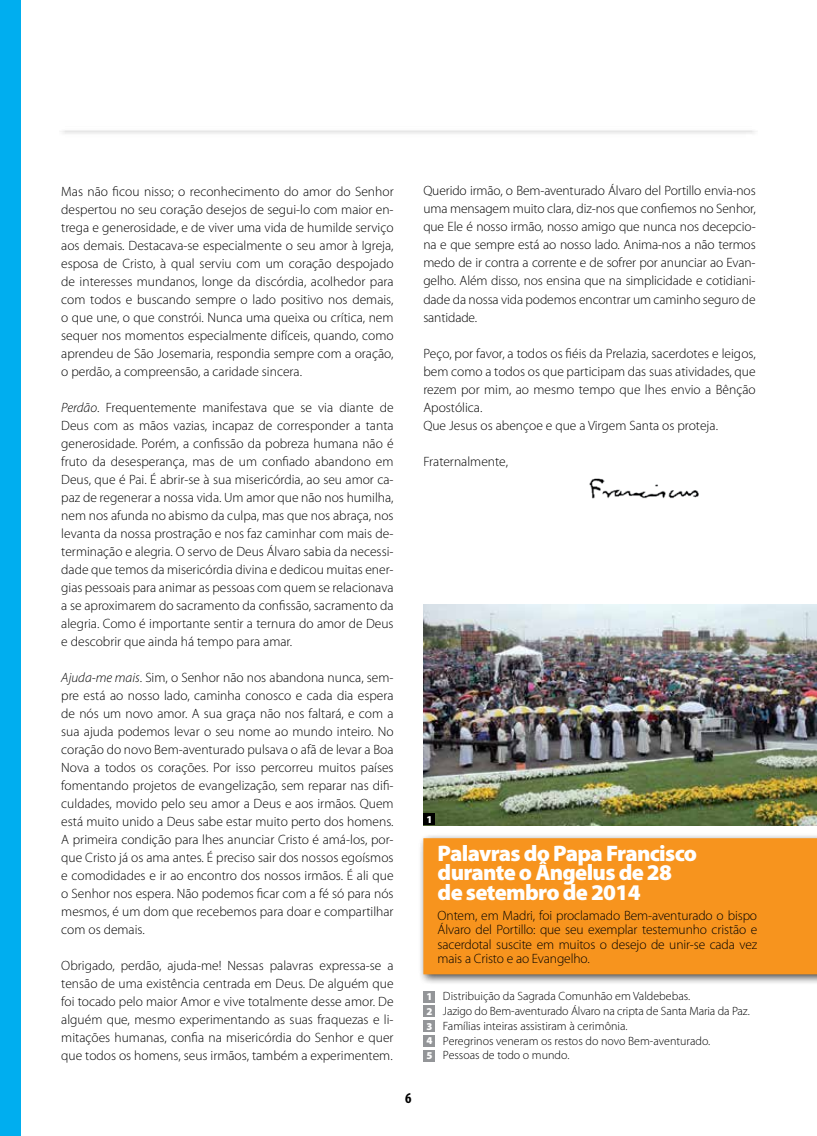
<style>
.page{position:relative;width:817px;height:1136px;background:#fff}
.page>*{position:absolute;margin:0;border:0;box-sizing:border-box;transform-origin:0 0}
.t1{font:900 22.5px/19.5px "Myriad Pro";letter-spacing:-.03em;color:#fff}
.t2{font:700 condensed 15px "Myriad Pro";color:#000}
.t3{font:300 13.5px/18px "Myriad Pro";color:#000;text-align:justify}
.t4{font:300 12px/14.7px "Myriad Pro";color:#000}
.t5{font:900 10.5px "Myriad Pro";color:#fff}
.s1{font-style:italic}
.s2{font-weight:900;font-size:10.5px;color:#fff}
</style>
<div class="page">
<div style="left:0;top:0;width:21px;height:1135px;background:#00aeef"></div>
<img style="left:423px;top:604px;width:393px;height:221px">
<div style="left:423px;top:813px;width:12px;height:12px;background:#000"></div>
<img style="left:589px;top:478px;width:110px;height:21px">
<div style="left:423px;top:990px;width:12px;height:12px;background:#939598"></div>
<div style="left:423px;top:1005px;width:12px;height:12px;background:#939598"></div>
<div style="left:423px;top:1019px;width:12px;height:12px;background:#939598"></div>
<div style="left:423px;top:1034px;width:12px;height:12px;background:#939598"></div>
<div style="left:423px;top:1049px;width:12px;height:12px;background:#939598"></div>
<div style="left:418px;top:832px;width:398px;height:153px;background:#000;opacity:.75"></div>
<div style="left:423px;top:838px;width:393px;height:136px;background:#f7941e"></div>
<p class="t3" style="left:61px;top:182px;width:334px">Mas não ficou nisso; o reconhecimento do amor do Senhor despertou no seu coração desejos de segui-lo com maior en&shy;trega e generosidade, e de viver uma vida de humilde serviço aos demais. Destacava-se especialmente o seu amor à Igreja, esposa de Cristo, à qual serviu com um coração despojado de interesses mundanos, longe da discórdia, acolhedor para com todos e buscando sempre o lado positivo nos demais, o que une, o que constrói. Nunca uma queixa ou crítica, nem sequer nos momentos especialmente difíceis, quando, como aprendeu de São Josemaria, respondia sempre com a oração, o perdão, a compreensão, a caridade sincera.</p>
<p class="t3" style="left:61px;top:398px;width:334px"><span class="s1">Perdão</span>. Frequentemente manifestava que se via diante de Deus com as mãos vazias, incapaz de corresponder a tanta generosidade. Porém, a confissão da pobreza humana não é fruto da desesperança, mas de um confiado abandono em Deus, que é Pai. É abrir-se à sua misericórdia, ao seu amor ca&shy;paz de regenerar a nossa vida. Um amor que não nos humilha, nem nos afunda no abismo da culpa, mas que nos abraça, nos levanta da nossa prostração e nos faz caminhar com mais de&shy;terminação e alegria. O servo de Deus Álvaro sabia da necessi&shy;dade que temos da misericórdia divina e dedicou muitas ener&shy;gias pessoais para animar as pessoas com quem se relacionava a se aproximarem do sacramento da confissão, sacramento da alegria. Como é importante sentir a ternura do amor de Deus e descobrir que ainda há tempo para amar.</p>
<p class="t3" style="left:61px;top:668px;width:334px"><span class="s1">Ajuda-me mais</span>. Sim, o Senhor não nos abandona nunca, sem&shy;pre está ao nosso lado, caminha conosco e cada dia espera de nós um novo amor. A sua graça não nos faltará, e com a sua ajuda podemos levar o seu nome ao mundo inteiro. No coração do novo Bem-aventurado pulsava o afã de levar a Boa Nova a todos os corações. Por isso percorreu muitos países fomentando projetos de evangelização, sem reparar nas difi&shy;culdades, movido pelo seu amor a Deus e aos irmãos. Quem está muito unido a Deus sabe estar muito perto dos homens.<br>A primeira condição para lhes anunciar Cristo é amá-los, por&shy;que Cristo já os ama antes. É preciso sair dos nossos egoísmos e comodidades e ir ao encontro dos nossos irmãos. É ali que o Senhor nos espera. Não podemos ficar com a fé só para nós mesmos, é um dom que recebemos para doar e compartilhar com os demais.</p>
<p class="t3" style="left:61px;top:956px;width:334px">Obrigado, perdão, ajuda-me! Nessas palavras expressa-se a tensão de uma existência centrada em Deus. De alguém que foi tocado pelo maior Amor e vive totalmente desse amor. De alguém que, mesmo experimentando as suas fraquezas e li&shy;mitações humanas, confia na misericórdia do Senhor e quer que todos os homens, seus irmãos, também a experimentem.</p>
<p class="t2" style="left:405px;top:1088px;width:8px">6</p>
<p class="t3" style="left:423px;top:182px;width:334px">Querido irmão, o Bem-aventurado Álvaro del Portillo envia-nos uma mensagem muito clara, diz-nos que confiemos no Senhor, que Ele é nosso irmão, nosso amigo que nunca nos decepcio&shy;na e que sempre está ao nosso lado. Anima-nos a não termos medo de ir contra a corrente e de sofrer por anunciar ao Evan&shy;gelho. Além disso, nos ensina que na simplicidade e cotidiani&shy;dade da nossa vida podemos encontrar um caminho seguro de santidade.</p>
<p class="t3" style="left:423px;top:344px;width:334px;text-align:left">Peço, por favor, a todos os fiéis da Prelazia, sacerdotes e leigos, bem como a todos os que participam das suas atividades, que rezem por mim, ao mesmo tempo que lhes envio a Bênção Apostólica.<br>Que Jesus os abençoe e que a Virgem Santa os proteja.</p>
<p class="t3" style="left:423px;top:452px;width:86px">Fraternalmente,</p>
<p class="t5" style="left:426px;top:812px;width:8px">1</p>
<h1 class="t1" style="left:437px;top:842px;width:261px">Palavras do Papa Francisco durante o Ângelus de 28 de setembro de 2014</h1>
<p class="t3" style="left:437px;top:908px;width:321px;line-height:14.2px">Ontem, em Madri, foi proclamado Bem-aventurado o bispo Álvaro del Portillo: que seu exemplar testemunho cristão e sacerdotal suscite em muitos o desejo de unir-se cada vez mais a Cristo e ao Evangelho.</p>
<p class="t4" style="left:426px;top:988px;width:325px"><span class="s2">1</span> Distribuição da Sagrada Comunhão em Valdebebas.<br><span class="s2">2</span> Jazigo do Bem-aventurado Álvaro na cripta de Santa Maria da Paz.<br><span class="s2">3</span> Famílias inteiras assistiram à cerimônia.<br><span class="s2">4</span> Peregrinos veneram os restos do novo Bem-aventurado.<br><span class="s2">5</span> Pessoas de todo o mundo.</p>
</div>
